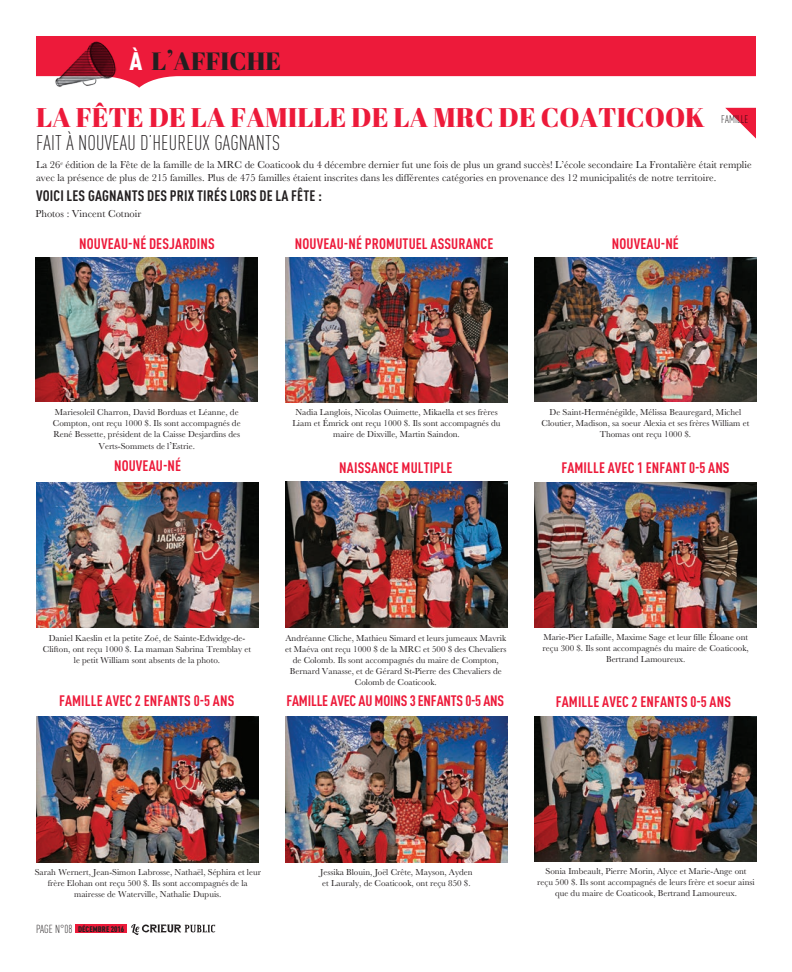
<style>
.page{position:relative;width:792px;height:972px;background:#fff}
.page>*{position:absolute;margin:0;border:0;box-sizing:border-box;transform-origin:0 0}
.t1{font:27px "Abril Fatface";color:#ed1a3a}
.t2{font:25px "Abril Fatface";color:#231f20}
.t3{font:300 condensed 21px "DINOT";letter-spacing:.01em;color:#231f20}
.t4{font:700 condensed 15px "DINOT";letter-spacing:.01em;color:#ed1a3a}
.t5{font:700 condensed 15px "DINOT";letter-spacing:.01em;color:#231f20}
.t6{font:700 condensed 15px "DINOT";letter-spacing:-.01em;color:#ed1a3a}
.t7{font:300 condensed 11.5px "DINOT";color:#231f20}
.t8{font:300 condensed 11px "DINOT";letter-spacing:.01em;color:#231f20}
.t9{font:10.5px/13px "Baskerville";color:#231f20}
.t10{font:9px/11px "Baskerville";color:#231f20;text-align:center}
.t11{font:900 condensed 8px "DINOT";letter-spacing:.01em;color:#231f20}
.s1{font-family:"DINOT";font-weight:900;font-stretch:condensed;color:#fff}
.s2{font-size:28px}
.s3{font-family:"Bask Old Face"}
.s4{font-size:10.5px}
.s5{font-weight:300;font-size:11.5px}
</style>
<div class="page">
<svg style="left:36px;top:36px;width:720px;height:52px;fill:#ed1a3a"></svg>
<div style="left:76px;top:924px;width:51px;height:9px;background:#ed1a3a"></div>
<svg style="left:131px;top:924px;width:84px;height:11px"></svg>
<img style="left:55px;top:41px;width:62px;height:47px">
<img style="left:37px;top:717px;width:222px;height:145px">
<img style="left:534px;top:482px;width:222px;height:145px">
<img style="left:285px;top:717px;width:222px;height:145px">
<img style="left:535px;top:716px;width:222px;height:146px">
<img style="left:285px;top:481px;width:222px;height:147px">
<img style="left:36px;top:483px;width:222px;height:145px">
<img style="left:36px;top:257px;width:222px;height:145px">
<img style="left:534px;top:257px;width:222px;height:145px">
<img style="left:286px;top:257px;width:222px;height:145px">
<svg style="left:725px;top:108px;width:31px;height:31px"></svg>
<h2 class="t2" style="left:129px;top:44px;width:153px"><span class="s1">À</span> L<span class="s2">’</span>AFFICHE</h2>
<h1 class="t1" style="left:36px;top:98px;width:671px">LA FÊTE DE LA FAMILLE DE LA MRC DE COATICOOK</h1>
<h3 class="t3" style="left:36px;top:130px;width:244px">FAIT À NOUVEAU D’HEUREUX GAGNANTS</h3>
<p class="t8" style="left:721px;top:113px;width:29px">FAMILLE</p>
<p class="t9" style="left:36px;top:159px;width:717px">La 26<sup>e</sup> édition de la Fête de la famille de la MRC de Coaticook du 4 décembre dernier fut une fois de plus un grand succès! L’école secondaire La Frontalière était remplie avec la présence de plus de 215 familles. Plus de 475 familles étaient inscrites dans les différentes catégories en provenance des 12 municipalités de notre territoire.</p>
<h3 class="t5" style="left:36px;top:186px;width:287px">VOICI LES GAGNANTS DES PRIX TIRÉS LORS DE LA FÊTE :</h3>
<p class="t9" style="left:36px;top:208px;width:107px">Photos : Vincent Cotnoir</p>
<h3 class="t4" style="left:79px;top:235px;width:137px">NOUVEAU-NÉ DESJARDINS</h3>
<h3 class="t4" style="left:295px;top:235px;width:200px">NOUVEAU-NÉ PROMUTUEL ASSURANCE</h3>
<h3 class="t4" style="left:612px;top:235px;width:68px">NOUVEAU-NÉ</h3>
<p class="t10" style="left:53px;top:406px;width:189px;text-align:left">Mariesoleil Charron, David Borduas et Léanne, de<br>Compton, ont reçu 1000 <span class="s3">$</span>. Ils sont accompagnés de<br>René Bessette, président de la Caisse Desjardins des</p>
<p class="t10" style="left:99px;top:441px;width:98px">Verts-Sommets de l<span class="s4">’</span>Estrie.</p>
<p class="t10" style="left:293px;top:407px;width:209px">Nadia Langlois, Nicolas Ouimette, Mikaella et ses frères<br>Liam et Émrick ont reçu 1000 <span class="s3">$</span>. Ils sont accompagnés du maire de Dixville, Martin Saindon.</p>
<p class="t10" style="left:542px;top:406px;width:209px">De Saint-Herménégilde, Mélissa Beauregard, Michel<br>Cloutier, Madison, sa soeur Alexia et ses frères William et<br>Thomas ont reçu 1000 <span class="s3">$</span>.</p>
<h3 class="t4" style="left:114px;top:457px;width:68px">NOUVEAU-NÉ</h3>
<h3 class="t4" style="left:339px;top:458px;width:115px">NAISSANCE MULTIPLE</h3>
<h3 class="t4" style="left:561px;top:458px;width:170px">FAMILLE AVEC 1 ENFANT 0-5 ANS</h3>
<p class="t10" style="left:43px;top:632px;width:210px">Daniel Kaeslin et la petite Zoé, de Sainte-Edwidge-de-<br>Clifton, ont reçu 1000 <span class="s3">$</span>. La maman Sabrina Tremblay et le petit William sont absents de la photo.</p>
<p class="t10" style="left:285px;top:632px;width:223px">Andréanne Cliche, Mathieu Simard et leurs jumeaux Mavrik et Maéva ont reçu 1000 <span class="s3">$</span> de la MRC et 500 <span class="s3">$</span> des Chevaliers de Colomb. Ils sont accompagnés du maire de Compton, Bernard Vanasse, et de Gérard St-Pierre des Chevaliers de Colomb de Coaticook.</p>
<p class="t10" style="left:543px;top:632px;width:208px">Marie-Pier Lafaille, Maxime Sage et leur fille Éloane ont reçu 300 <span class="s3">$</span>. Ils sont accompagnés du maire de Coaticook,<br>Bertrand Lamoureux.</p>
<h3 class="t4" style="left:59px;top:691px;width:177px">FAMILLE AVEC 2 ENFANTS 0-5 ANS</h3>
<h3 class="t6" style="left:286px;top:691px;width:219px">FAMILLE AVEC AU MOINS 3 ENFANTS 0-5 ANS</h3>
<h3 class="t4" style="left:556px;top:692px;width:177px">FAMILLE AVEC 2 ENFANTS 0-5 ANS</h3>
<p class="t10" style="left:35px;top:867px;width:228px">Sarah Wernert, Jean-Simon Labrosse, Nathaël, Séphira et leur frère Elohan ont reçu 500 <span class="s3">$</span>. Ils sont accompagnés de la mairesse de Waterville, Nathalie Dupuis.</p>
<p class="t7" style="left:36px;top:922px;width:5px">PAGE</p>
<p class="t11" style="left:55px;top:924px;width:71px"><span class="s5">N°08</span> DÉCEMBRE 2016</p>
<p class="t10" style="left:320px;top:867px;width:154px;text-align:left">Jessika Blouin, Joël Crête, Mayson, Ayden et Lauraly, de Coaticook, ont reçu 850 <span class="s3">$</span>.</p>
<p class="t10" style="left:537px;top:866px;width:219px">Sonia Imbeault, Pierre Morin, Alyce et Marie-Ange ont reçu 500 <span class="s3">$</span>. Ils sont accompagnés de leurs frère et soeur ainsi que du maire de Coaticook, Bertrand Lamoureux.</p>
</div>
